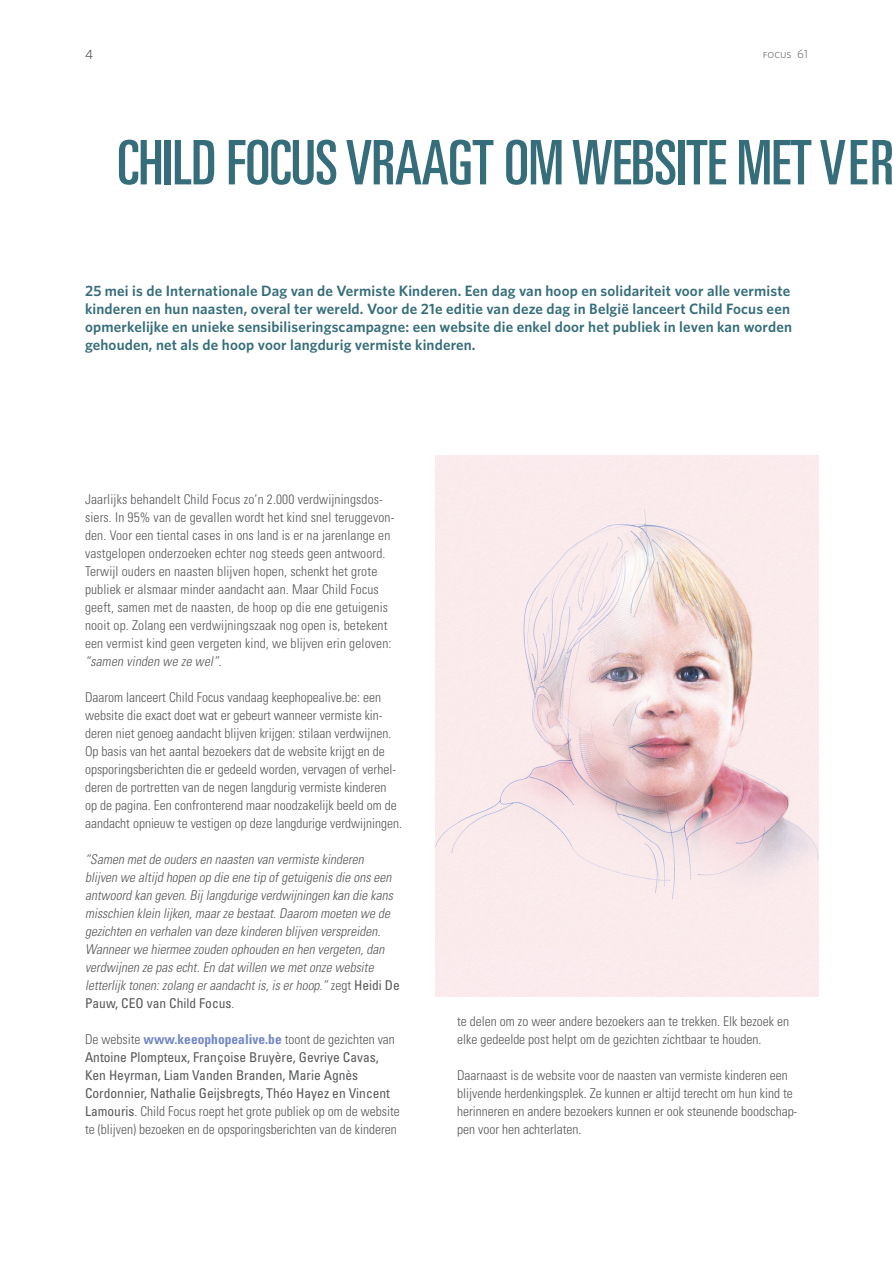
<style>
.page{position:relative;width:893px;height:1263px;background:#fff}
.page>*{position:absolute;margin:0;border:0;box-sizing:border-box;transform-origin:0 0}
.body_Univers_DEF{font:ultra-condensed 61.5px "Univers LT";letter-spacing:-.01em;color:#356d7a}
.body_Univers_DEF-2{font:600 15px/18px "Whitney";letter-spacing:.01em;color:#356d7a}
.body_Univers_DEF-3{font:300 condensed 13.5px/18px "Univers LT Std";color:#57585a}
.body_Univers_DEF-4{font:italic 300 condensed 13.5px/18px "Univers LT Std";color:#57585a}
.body_Univers_DEF-5{font:condensed 13.5px/18px "Univers LT Std";color:#57585a}
.t1{font:13.5px "Whitney";color:#57585a}
.t2{font:300 12px "Whitney";color:#57585a}
.s1{font-style:italic}
.s2{font-style:normal}
.s3{font-weight:400;font-style:normal}
.s4{font-weight:300}
.s5{font-weight:700;color:#7287c4}
</style>
<div class="page">
<div style="left:627px;top:456px;width:192px;height:540px;background:#faeaec"></div>
<img style="left:436px;top:474px;width:383px;height:475px">
<p class="t1" style="left:85px;top:45px;width:10px">4</p>
<p class="t2" style="left:763px;top:46px;width:47px">focus 61</p>
<p class="body_Univers_DEF" style="left:117px;top:128px;width:778px">CHILD FOCUS VRAAGT OM WEBSITE MET VER</p>
<p class="body_Univers_DEF-2" style="left:85px;top:281px;width:708px">25 mei is de Internationale Dag van de Vermiste Kinderen. Een dag van hoop en solidariteit voor alle vermiste kinderen en hun naasten, overal ter wereld. Voor de 21e editie van deze dag in België lanceert Child Focus een opmerkelijke en unieke sensibiliseringscampagne: een website die enkel door het publiek in leven kan worden gehouden, net als de hoop voor langdurig vermiste kinderen.</p>
<p class="body_Univers_DEF-3" style="left:85px;top:490px;width:311px">Jaarlijks behandelt Child Focus zo’n 2.000 verdwijningsdos&shy;siers. In 95% van de gevallen wordt het kind snel teruggevon&shy;den. Voor een tiental cases in ons land is er na jarenlange en vastgelopen onderzoeken echter nog steeds geen antwoord.<br>Terwijl ouders en naasten blijven hopen, schenkt het grote publiek er alsmaar minder aandacht aan. Maar Child Focus geeft, samen met de naasten, de hoop op die ene getuigenis nooit op. Zolang een verdwijningszaak nog open is, betekent een vermist kind geen vergeten kind, we blijven erin geloven: <span class="s1">“samen vinden we ze wel”.</span></p>
<p class="body_Univers_DEF-3" style="left:85px;top:688px;width:319px">Daarom lanceert Child Focus vandaag keephopealive.be: een website die exact doet wat er gebeurt wanneer vermiste kin&shy;deren niet genoeg aandacht blijven krijgen: stilaan verdwijnen.<br>Op basis van het aantal bezoekers dat de website krijgt en de opsporingsberichten die er gedeeld worden, vervagen of verhel&shy;deren de portretten van de negen langdurig vermiste kinderen<br>op de pagina. Een confronterend maar noodzakelijk beeld om de aandacht opnieuw te vestigen op deze langdurige verdwijningen.</p>
<p class="body_Univers_DEF-4" style="left:85px;top:850px;width:316px">“Samen metde oudersen naasten van vermiste kinderen blijven we altijd hopen op die ene tip ofgetuigenisdie onseen antwoord kan geven.Bijlangdurige verdwijningen kan die kans misschien klein lijken,maarze bestaat.Daarom moeten we de gezichten en verhalen van deze kinderen blijven verspreiden.<br>Wanneerwe hiermee zouden ophouden en hen vergeten,dan verdwijnen ze pasecht.En datwillen we metonze website letterlijktonen:zolang eraandachtis,iserhoop.”<span class="s2">z e g t</span> <span class="s3">H e i d i D e Pauw, CEO van Child Focus</span><span class="s2">.</span></p>
<p class="body_Univers_DEF-5" style="left:85px;top:1030px;width:316px"><span class="s4">De website</span> <span class="s5">www.keeophopealive.be</span> <span class="s4">toont de gezichten van </span>Antoine Plompteux, Françoise Bruyère, Gevriye Cavas, Ken Heyrman, Liam Vanden Branden, Marie Agnès Cordonnier, Nathalie Geijsbregts, Théo Hayez en Vincent Lamouris<span class="s4">. Child Focus roept het grote publiek op om de website te (blijven) bezoeken en de opsporingsberichten van de kinderen</span></p>
<p class="body_Univers_DEF-3" style="left:457px;top:1012px;width:334px">te delen om zo weer andere bezoekers aan te trekken. Elk bezoek en elke gedeelde post helpt om de gezichten zichtbaar te houden.</p>
<p class="body_Univers_DEF-3" style="left:457px;top:1066px;width:342px">Daarnaast is de website voor de naasten van vermiste kinderen een blijvende herdenkingsplek. Ze kunnen er altijd terecht om hun kind te herinneren en andere bezoekers kunnen er ook steunende boodschap&shy;pen voor hen achterlaten.</p>
</div>
